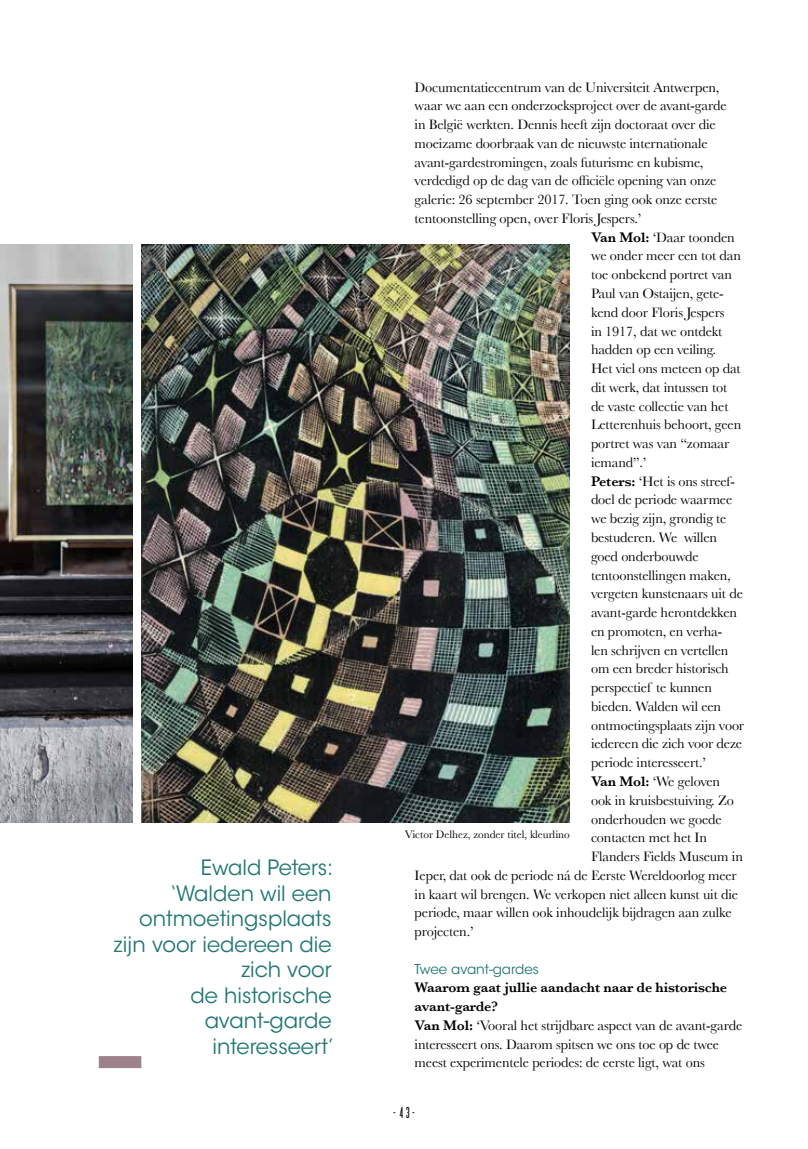
<style>
.page{position:relative;width:808px;height:1149px;background:#fff}
.page>*{position:absolute;margin:0;border:0;box-sizing:border-box;transform-origin:0 0}
.t1{font:21px/25.5px "ITC Avant Garde Std";color:#207774;text-align:right}
.t2{font:16.5px "Knockout HTF26 Junior Flyweight";color:#000}
.t3{font:14.25px/18.8px "Baskerville";letter-spacing:-.01em;color:#000}
.t4{font:13.5px "ITC Avant Garde Std";color:#207774}
.t5{font:11.25px "Baskerville MT Std";color:#000}
.s1{font-weight:600}
</style>
<div class="page">
<img style="left:141px;top:244px;width:429px;height:578px">
<div style="left:99px;top:1055px;width:42px;height:12px;background:#9d828c"></div>
<img style="left:0;top:244px;width:132px;height:578px">
<h1 class="t1" style="left:114px;top:854px;width:222px">Ewald Peters: ‘Walden wil een ontmoetingsplaats zijn voor iedereen die zich voor<br>de historische avant-garde interesseert’</h1>
<p class="t3" style="left:415px;top:77px;width:306px">Documentatiecentrum van de Universiteit Antwerpen,</p>
<p class="t3" style="left:415px;top:96px;width:313px">waar we aan een onderzoeksproject over de avant-garde</p>
<p class="t3" style="left:415px;top:115px;width:303px">in België werkten. Dennis heeft zijn doctoraat over die</p>
<p class="t3" style="left:415px;top:134px;width:294px">moeizame doorbraak van de nieuwste internationale</p>
<p class="t3" style="left:415px;top:152px;width:290px">avant-gardestromingen, zoals futurisme en kubisme,</p>
<p class="t3" style="left:415px;top:171px;width:303px">verdedigd op de dag van de officiële opening van onze</p>
<p class="t3" style="left:415px;top:190px;width:304px">galerie: 26 september 2017. Toen ging ook onze eerste</p>
<p class="t3" style="left:415px;top:209px;width:228px">tentoonstelling open, over Floris Jespers.’</p>
<p class="t3" style="left:591px;top:227px;width:145px"><span class="s1">Van Mol:</span> ‘Daar toonden</p>
<p class="t3" style="left:591px;top:246px;width:151px">we onder meer een tot dan</p>
<p class="t3" style="left:591px;top:265px;width:143px">toe onbekend portret van</p>
<p class="t3" style="left:591px;top:284px;width:134px">Paul van Ostaijen, gete-</p>
<p class="t3" style="left:591px;top:302px;width:135px">kend door Floris Jespers</p>
<p class="t3" style="left:591px;top:321px;width:133px">in 1917, dat we ontdekt</p>
<p class="t3" style="left:591px;top:340px;width:126px">hadden op een veiling.</p>
<p class="t3" style="left:591px;top:359px;width:151px">Het viel ons meteen op dat</p>
<p class="t3" style="left:591px;top:377px;width:138px">dit werk, dat intussen tot</p>
<p class="t3" style="left:591px;top:396px;width:139px">de vaste collectie van het</p>
<p class="t3" style="left:591px;top:415px;width:152px">Letterenhuis behoort, geen</p>
<p class="t3" style="left:591px;top:434px;width:140px">portret was van “zomaar</p>
<p class="t3" style="left:591px;top:452px;width:57px">iemand”.’</p>
<p class="t3" style="left:591px;top:471px;width:145px"><span class="s1">Peters:</span> ‘Het is ons streef-</p>
<p class="t3" style="left:591px;top:490px;width:143px">doel de periode waarmee</p>
<p class="t3" style="left:591px;top:509px;width:137px">we bezig zijn, grondig te</p>
<p class="t3" style="left:591px;top:527px;width:128px">bestuderen. We willen</p>
<p class="t3" style="left:591px;top:546px;width:109px">goed onderbouwde</p>
<p class="t3" style="left:591px;top:565px;width:141px">tentoonstellingen maken,</p>
<p class="t3" style="left:591px;top:584px;width:153px">vergeten kunstenaars uit de</p>
<p class="t3" style="left:591px;top:602px;width:148px">avant-garde herontdekken</p>
<p class="t3" style="left:591px;top:621px;width:133px">en promoten, en verha-</p>
<p class="t3" style="left:591px;top:640px;width:139px">len schrijven en vertellen</p>
<p class="t3" style="left:591px;top:659px;width:139px">om een breder historisch</p>
<p class="t3" style="left:591px;top:677px;width:122px">perspectief te kunnen</p>
<p class="t3" style="left:591px;top:696px;width:132px">bieden. Walden wil een</p>
<p class="t3" style="left:591px;top:715px;width:155px">ontmoetingsplaats zijn voor</p>
<p class="t3" style="left:591px;top:734px;width:153px">iedereen die zich voor deze</p>
<p class="t3" style="left:591px;top:752px;width:117px">periode interesseert.’</p>
<p class="t3" style="left:591px;top:771px;width:131px"><span class="s1">Van Mol:</span> ‘We geloven</p>
<p class="t3" style="left:591px;top:790px;width:145px">ook in kruisbestuiving. Zo</p>
<p class="t3" style="left:591px;top:809px;width:132px">onderhouden we goede</p>
<p class="t3" style="left:591px;top:827px;width:118px">contacten met het In</p>
<p class="t3" style="left:591px;top:846px;width:153px">Flanders Fields Museum in</p>
<p class="t3" style="left:415px;top:865px;width:324px">Ieper, dat ook de periode ná de Eerste Wereldoorlog meer</p>
<p class="t3" style="left:415px;top:884px;width:325px">in kaart wil brengen. We verkopen niet alleen kunst uit die</p>
<p class="t3" style="left:415px;top:903px;width:319px">periode, maar willen ook inhoudelijk bijdragen aan zulke</p>
<p class="t3" style="left:415px;top:921px;width:61px">projecten.’</p>
<p class="t4" style="left:415px;top:960px;width:126px">Twee avant-gardes</p>
<p class="t3" style="left:415px;top:977px;width:329px"><span class="s1">Waarom gaat jullie aandacht naar de historische avant-garde?<br>Van Mol:</span> ‘Vooral het strijdbare aspect van de avant-garde interesseert ons. Daarom spitsen we ons toe op de twee meest experimentele periodes: de eerste ligt, wat ons</p>
<p class="t5" style="left:405px;top:827px;width:167px">Victor Delhez, zonder titel, kleurlino</p>
<p class="t2" style="left:393px;top:1104px;width:23px">-43-</p>
</div>
